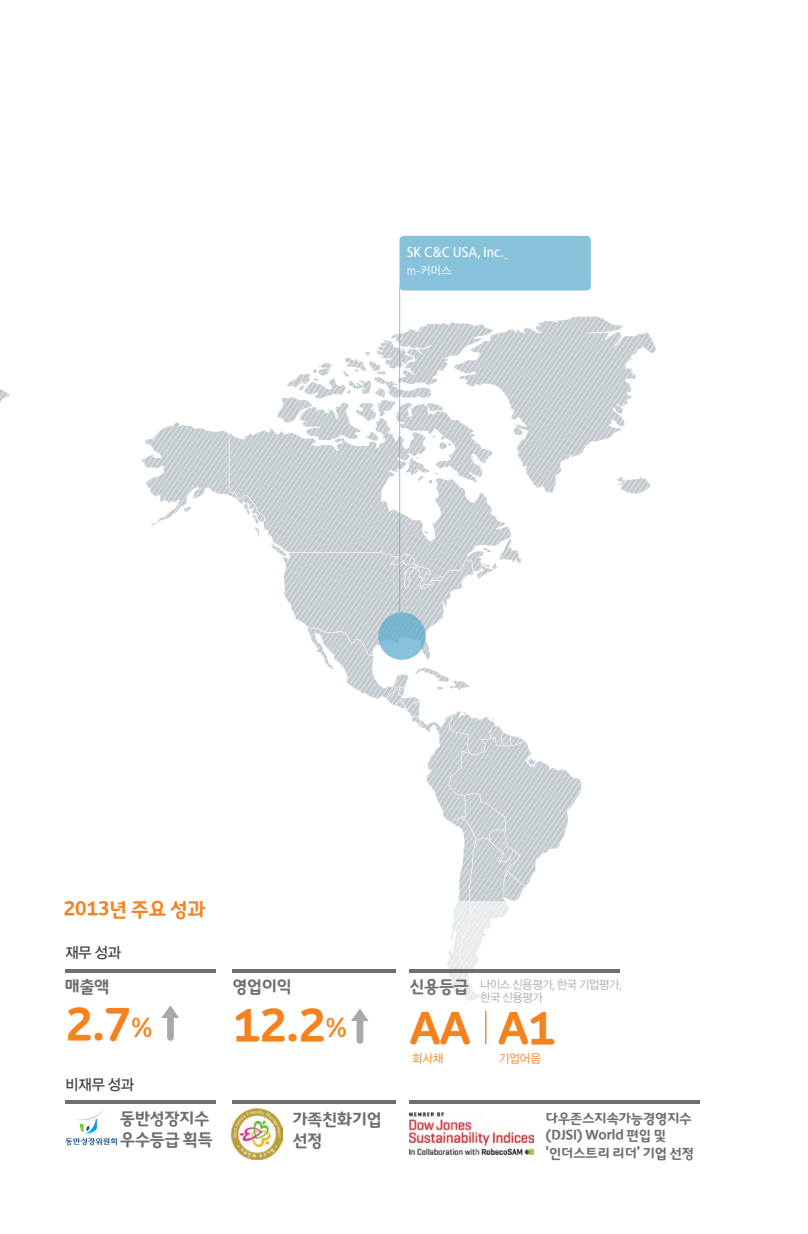
<style>
.page{position:relative;width:808px;height:1234px;background:#fff}
.page>*{position:absolute;margin:0;border:0;box-sizing:border-box;transform-origin:0 0}
.t1{font:700 45.3px "Moebius Korea";color:#f5821f}
.t2{font:700 19.5px "Moebius Korea";color:#f5821f}
.t3{font:700 16.5px/20.2px "Moebius Korea";color:#6d6e71}
.t4{font:15px "YDVYGO Std 13";color:#404042;scale:.95 1}
.t5{font:condensed 14.25px "Frutiger LT Std";color:#fff;scale:1.07 1}
.t6{font:700 13.5px/17.2px "Moebius Korea";color:#6d6e71}
.t7{font:12px "YDVYGO Std 12";color:#f5821f;scale:.95 1}
.t8{font:12px "YDVYGO Std 12";color:#fff;scale:.95 1}
.t9{font:11.7px/13.5px "YDVYGO Std 12";letter-spacing:-.02em;color:#a7a9ac;scale:.95 1}
.s1{font-family:"Frutiger LT Std";font-weight:300;font-stretch:condensed;font-size:12.75px}
.s2{font-size:27px}
.s3{font-family:"Moebius Korea";font-weight:700;font-size:16.5px;color:#6d6e71}
.s4{font-family:"Frutiger LT Std";font-weight:300;font-stretch:condensed;font-size:12.45px}
</style>
<div class="page">
<svg style="left:0;top:389px;width:10px;height:14px"></svg>
<svg style="left:141px;top:316px;width:515px;height:585px"></svg>
<svg style="left:454px;top:316px;width:178px;height:176px"></svg>
<svg style="left:352px;top:1008px;width:16px;height:12px"></svg>
<div style="left:357px;top:1017px;width:6px;height:23px;background:#a7a9ac"></div>
<svg style="left:232px;top:969px;width:164px;height:3px"></svg>
<hr style="left:232px;top:1100px;width:164px;height:3px;background:#6d6e71">
<svg style="left:409px;top:968px;width:211px;height:4px"></svg>
<hr style="left:485px;top:1010px;width:1px;height:34px;background:#f5821f">
<hr style="left:409px;top:1100px;width:290px;height:3px;background:#6d6e71">
<svg style="left:162px;top:1005px;width:16px;height:12px"></svg>
<div style="left:167px;top:1014px;width:7px;height:23px;background:#a7a9ac"></div>
<svg style="left:65px;top:969px;width:150px;height:3px"></svg>
<hr style="left:65px;top:1099px;width:150px;height:3px;background:#6d6e71">
<hr style="left:399px;top:287px;width:1px;height:325px;background:#5fadce">
<div style="left:399px;top:236px;width:192px;height:54px;background:#87c1da;border-radius:4px"></div>
<svg style="left:65px;top:1109px;width:52px;height:35px"></svg>
<img style="left:410px;top:1112px;width:124px;height:42px">
<img style="left:232px;top:1108px;width:51px;height:50px">
<div style="left:378px;top:612px;width:48px;height:47px;background:#7cb9d3;border-radius:50%"></div>
<p class="t5" style="left:407px;top:244px;width:97px">SK C&amp;C USA, Inc._</p>
<p class="t8" style="left:407px;top:265px;width:49px"><span class="s1">m-</span>커머스</p>
<h2 class="t2" style="left:64px;top:897px;width:143px">2013년 주요 성과</h2>
<p class="t4" style="left:65px;top:944px;width:60px">재무 성과</p>
<p class="t3" style="left:65px;top:976px;width:46px">매출액</p>
<h1 class="t1" style="left:66px;top:1001px;width:88px">2.7<span class="s2">%</span></h1>
<p class="t4" style="left:65px;top:1076px;width:74px">비재무 성과</p>
<p class="t3" style="left:120px;top:1108px;width:94px">동반성장지수 우수등급 획득</p>
<p class="t3" style="left:232px;top:976px;width:61px">영업이익</p>
<h1 class="t1" style="left:233px;top:1002px;width:115px">12.2<span class="s2">%</span></h1>
<p class="t3" style="left:293px;top:1109px;width:91px">가족친화기업 선정</p>
<p class="t9" style="left:480px;top:977px;width:151px;text-indent:-71px"><span class="s3">신용등급</span> 나이스 신용평가<span class="s4">,</span> 한국 기업평가<span class="s4">, </span>한국 신용평가</p>
<h1 class="t1" style="left:410px;top:1004px;width:146px">AA A1</h1>
<p class="t7" style="left:412px;top:1052px;width:35px">회사채</p>
<p class="t7" style="left:499px;top:1052px;width:46px">기업어음</p>
<p class="t6" style="left:546px;top:1110px;width:150px">다우존스지속가능경영지수 (DJSI) World 편입 및 '인더스트리 리더’ 기업 선정</p>
</div>
